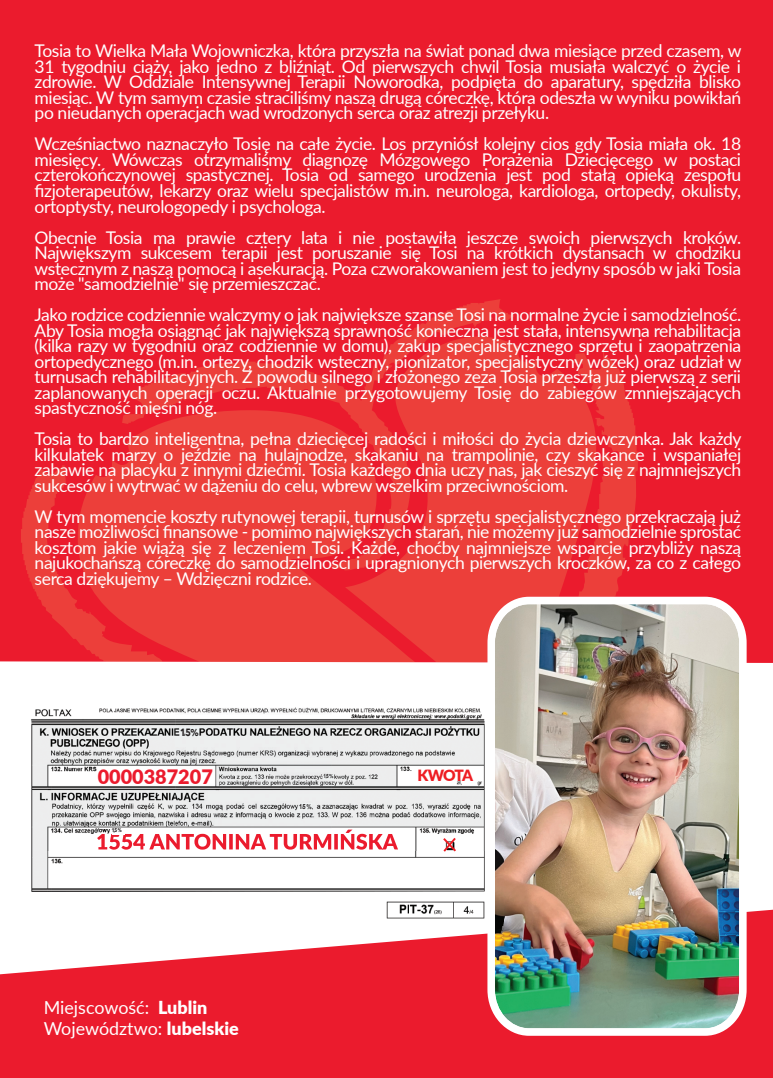
<style>
.page{position:relative;width:773px;height:1078px;background:#fff}
.page>*{position:absolute;margin:0;border:0;box-sizing:border-box;transform-origin:0 0}
.t1{font:900 19.75px "Lato";color:#eb1b2d}
.t2{font:18px/21.5px "Lato";color:#fff}
.t3{font:17.5px/15.5px "Lato";letter-spacing:-.025em;color:#fff;text-align:justify}
.t4{font:900 15.5px "Lato";letter-spacing:-.07em;color:#ee1d23}
.t5{font:700 10.5px "Avenir Next LT Pro";color:#231f20;scale:.81 1}
.t6{font:700 7px "Arial";color:#231f20;scale:.81 1}
.t7{font:700 5.75px "Arial";color:#231f20;scale:.81 1}
.t8{font:700 5.5px "Avenir Next LT Pro";color:#231f20;scale:.81 1}
.s1{font-size:8.25px}
.s2{font-size:9.75px}
.s3{font-size:4.5px}
.s4{font-size:5.5px}
.s5{font-size:6.5px}
.s6{font-weight:900}
</style>
<div class="page">
<div style="left:0;top:0;width:772px;height:785px;background:#eb1b2d"></div>
<svg style="left:21px;top:299px;width:616px;height:362px;fill:#eb3c39"></svg>
<svg style="left:78px;top:410px;width:337px;height:251px;fill:#ec3f3a"></svg>
<div style="left:0;top:661px;width:772px;height:124px;background:#fff"></div>
<svg style="left:0;top:909px;width:772px;height:168px;fill:#eb1b2d"></svg>
<img style="left:487px;top:596px;width:259px;height:439px">
<img style="left:20px;top:704px;width:483px;height:221px">
<img style="left:97px;top:829px;width:301px;height:20px">
<div style="left:180px;top:727px;width:19px;height:10px;background:#edf1f2"></div>
<svg style="left:443px;top:837px;width:13px;height:14px"></svg>
<div style="left:299px;top:802px;width:12px;height:7px;background:#eef2f2"></div>
<div style="left:323px;top:773px;width:10px;height:6px;background:#eef2f2"></div>
<div style="left:112px;top:827px;width:12px;height:7px;background:#fff"></div>
<p class="t3" style="left:35px;top:42px;width:708px">Tosia to Wielka Mała Wojowniczka, która przyszła na świat ponad dwa miesiące przed czasem, w 31 tygodniu ciąży, jako jedno z bliźniąt. Od pierwszych chwil Tosia musiała walczyć o życie i zdrowie. W Oddziale Intensywnej Terapii Noworodka, podpięta do aparatury, spędziła blisko miesiąc. W tym samym czasie straciliśmy naszą drugą córeczkę, która odeszła w wyniku powikłań po nieudanych operacjach wad wrodzonych serca oraz atrezji przełyku.</p>
<p class="t3" style="left:35px;top:135px;width:708px">Wcześniactwo naznaczyło Tosię na całe życie. Los przyniósł kolejny cios gdy Tosia miała ok. 18 miesięcy. Wówczas otrzymaliśmy diagnozę Mózgowego Porażenia Dziecięcego w postaci czterokończynowej spastycznej. Tosia od samego urodzenia jest pod stałą opieką zespołu fizjoterapeutów, lekarzy oraz wielu specjalistów m.in. neurologa, kardiologa, ortopedy, okulisty, ortoptysty, neurologopedy i psychologa.</p>
<p class="t3" style="left:35px;top:229px;width:708px">Obecnie Tosia ma prawie cztery lata i nie postawiła jeszcze swoich pierwszych kroków.<br>Największym sukcesem terapii jest poruszanie się Tosi na krótkich dystansach w chodziku wstecznym z naszą pomocą i asekuracją. Poza czworakowaniem jest to jedyny sposób w jaki Tosia może "samodzielnie" się przemieszczać.</p>
<p class="t3" style="left:35px;top:306px;width:708px">Jako rodzice codziennie walczymy o jak największe szanse Tosi na normalne życie i samodzielność.<br>Aby Tosia mogła osiągnąć jak największą sprawność konieczna jest stała, intensywna rehabilitacja (kilka razy w tygodniu oraz codziennie w domu), zakup specjalistycznego sprzętu i zaopatrzenia ortopedycznego (m.in. ortezy, chodzik wsteczny, pionizator, specjalistyczny wózek) oraz udział w turnusach rehabilitacyjnych. Z powodu silnego i złożonego zeza Tosia przeszła już pierwszą z serii zaplanowanych operacji oczu. Aktualnie przygotowujemy Tosię do zabiegów zmniejszających spastyczność mięśni nóg.</p>
<p class="t3" style="left:35px;top:430px;width:708px">Tosia to bardzo inteligentna, pełna dziecięcej radości i miłości do życia dziewczynka. Jak każdy kilkulatek marzy o jeździe na hulajnodze, skakaniu na trampolinie, czy skakance i wspaniałej zabawie na placyku z innymi dziećmi. Tosia każdego dnia uczy nas, jak cieszyć się z najmniejszych sukcesów i wytrwać w dążeniu do celu, wbrew wszelkim przeciwnościom.</p>
<p class="t3" style="left:35px;top:508px;width:708px">W tym momencie koszty rutynowej terapii, turnusów i sprzętu specjalistycznego przekraczają już nasze możliwości finansowe - pomimo największych starań, nie możemy już samodzielnie sprostać kosztom jakie wiążą się z leczeniem Tosi. Każde, choćby najmniejsze wsparcie przybliży naszą najukochańszą córeczkę do samodzielności i upragnionych pierwszych kroczków, za co z całego serca dziękujemy – Wdzięczni rodzice.</p>
<p class="t5" style="left:180px;top:725px;width:25px">1 5<span class="s1">,</span> <span class="s2">%</span></p>
<p class="t1" style="left:98px;top:761px;width:117px">0000387207</p>
<p class="t4" style="left:417px;top:763px;width:57px">KWOTA</p>
<p class="t7" style="left:323px;top:772px;width:14px">1 5<span class="s3">,</span> <span class="s4">%</span></p>
<p class="t8" style="left:112px;top:827px;width:14px">1 5, %</p>
<p class="t6" style="left:299px;top:801px;width:17px">1 5<span class="s4">,</span> <span class="s5">%</span></p>
<p class="t2" style="left:44px;top:995px;width:196px">Miejscowość: <span class="s6">Lublin<br></span>Województwo: <span class="s6">lubelskie</span></p>
</div>
